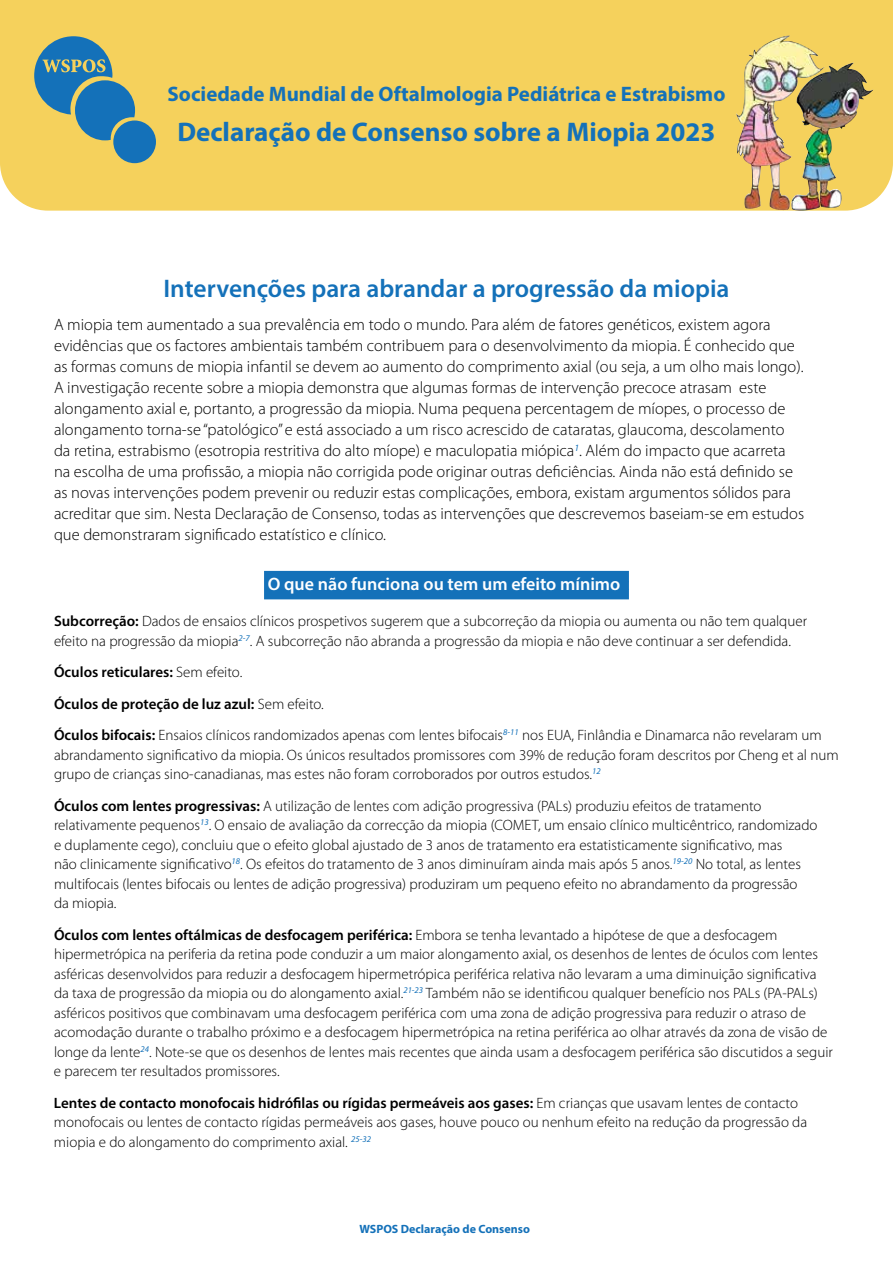
<style>
.page{position:relative;width:893px;height:1263px;background:#fff}
.page>*{position:absolute;margin:0;border:0;box-sizing:border-box;transform-origin:0 0}
.t1{font:700 27px "Myriad Pro";color:#1471b9}
.t2{font:600 25.5px "Myriad Pro";color:#1471b9}
.t3{font:700 21px "Myriad Pro";color:#1471b9}
.t4{font:600 18px "Myriad Pro";color:#fff}
.t5{font:300 16.5px/21px "Myriad Pro";color:#000}
.t6{font:300 15px/19.5px "Myriad Pro";color:#000}
.t7{font:700 12px "Myriad Pro";color:#1471b9}
.s1{color:#1471b9}
.s2{font-weight:600}
</style>
<div class="page">
<div style="left:0;top:0;width:893px;height:211px;background:#f5d15c"></div>
<div style="left:264px;top:571px;width:365px;height:28px;background:#1471b9"></div>
<div style="left:113px;top:121px;width:43px;height:42px;background:#1471b9;border-radius:50%"></div>
<svg style="left:34px;top:36px;width:101px;height:104px;background:#6e9793"></svg>
<img style="left:736px;top:40px;width:56px;height:170px">
<h3 class="t3" style="left:167px;top:80px;width:559px">Sociedade Mundial de Oftalmologia Pediátrica e Estrabismo</h3>
<h1 class="t1" style="left:177px;top:114px;width:540px">Declaração de Consenso sobre a Miopia 2023</h1>
<h2 class="t2" style="left:163px;top:272px;width:568px">Intervenções para abrandar a progressão da miopia</h2>
<p class="t5" style="left:54px;top:315px;width:752px">A miopia tem aumentado a sua prevalência em todo o mundo. Para além de fatores genéticos, existem agora evidências que os factores ambientais também contribuem para o desenvolvimento da miopia. É conhecido que as formas comuns de miopia infantil se devem ao aumento do comprimento axial (ou seja, a um olho mais longo).<br>A investigação recente sobre a miopia demonstra que algumas formas de intervenção precoce atrasam este alongamento axial e, portanto, a progressão da miopia. Numa pequena percentagem de míopes, o processo de alongamento torna-se “patológico” e está associado a um risco acrescido de cataratas, glaucoma, descolamento da retina, estrabismo (esotropia restritiva do alto míope) e maculopatia miópica<sup>1</sup>. Além do impacto que acarreta na escolha de uma profissão, a miopia não corrigida pode originar outras deficiências. Ainda não está definido se as novas intervenções podem prevenir ou reduzir estas complicações, embora, existam argumentos sólidos para acreditar que sim. Nesta Declaração de Consenso, todas as intervenções que descrevemos baseiam-se em estudos que demonstraram significado estatístico e clínico.</p>
<p class="t4" style="left:268px;top:573px;width:363px">O que não funciona ou tem um efeito mínimo<span class="s1">x</span></p>
<p class="t6" style="left:54px;top:612px;width:755px"><span class="s2">Subcorreção:</span> Dados de ensaios clínicos prospetivos sugerem que a subcorreção da miopia ou aumenta ou não tem qualquer efeito na progressão da miopia<sup>2-7</sup>. A subcorreção não abranda a progressão da miopia e não deve continuar a ser defendida.</p>
<p class="t6" style="left:54px;top:657px;width:769px;line-height:31.5px"><span class="s2">Óculos reticulares:</span> Sem efeito.<br><span class="s2">Óculos de proteção de luz azul:</span> Sem efeito.<br><span class="s2">Óculos bifocais:</span> Ensaios clínicos randomizados apenas com lentes bifocais<sup>8-11</sup> nos EUA, Finlândia e Dinamarca não revelaram um</p>
<p class="t6" style="left:54px;top:745px;width:786px">abrandamento significativo da miopia. Os únicos resultados promissores com 39% de redução foram descritos por Cheng et al num grupo de crianças sino-canadianas, mas estes não foram corroborados por outros estudos.<sup>12</sup></p>
<p class="t6" style="left:54px;top:796px;width:765px"><span class="s2">Óculos com lentes progressivas:</span> A utilização de lentes com adição progressiva (PALs) produziu efeitos de tratamento relativamente pequenos<sup>13</sup>. O ensaio de avaliação da correcção da miopia (COMET, um ensaio clínico multicêntrico, randomizado e duplamente cego), concluiu que o efeito global ajustado de 3 anos de tratamento era estatisticamente significativo, mas<br>não clinicamente significativo<sup>18</sup>. Os efeitos do tratamento de 3 anos diminuíram ainda mais após 5 anos.<sup>19-20</sup> No total, as lentes multifocais (lentes bifocais ou lentes de adição progressiva) produziram um pequeno efeito no abrandamento da progressão<br>da miopia.</p>
<p class="t6" style="left:54px;top:925px;width:780px"><span class="s2">Óculos com lentes oftálmicas de desfocagem periférica:</span> Embora se tenha levantado a hipótese de que a desfocagem hipermetrópica na periferia da retina pode conduzir a um maior alongamento axial, os desenhos de lentes de óculos com lentes asféricas desenvolvidos para reduzir a desfocagem hipermetrópica periférica relativa não levaram a uma diminuição significativa da taxa de progressão da miopia ou do alongamento axial.<sup>21-23</sup> Também não se identificou qualquer benefício nos PALs (PA-PALs) asféricos positivos que combinavam uma desfocagem periférica com uma zona de adição progressiva para reduzir o atraso de acomodação durante o trabalho próximo e a desfocagem hipermetrópica na retina periférica ao olhar através da zona de visão de longe da lente<sup>24</sup>. Note-se que os desenhos de lentes mais recentes que ainda usam a desfocagem periférica são discutidos a seguir e parecem ter resultados promissores.</p>
<p class="t6" style="left:54px;top:1093px;width:755px"><span class="s2">Lentes de contacto monofocais hidrófilas ou rígidas permeáveis aos gases:</span> Em crianças que usavam lentes de contacto monofocais ou lentes de contacto rígidas permeáveis aos gases, houve pouco ou nenhum efeito na redução da progressão da miopia e do alongamento do comprimento axial. <sup>25-32</sup></p>
<p class="t7" style="left:359px;top:1221px;width:172px">WSPOS Declaração de Consenso</p>
</div>
